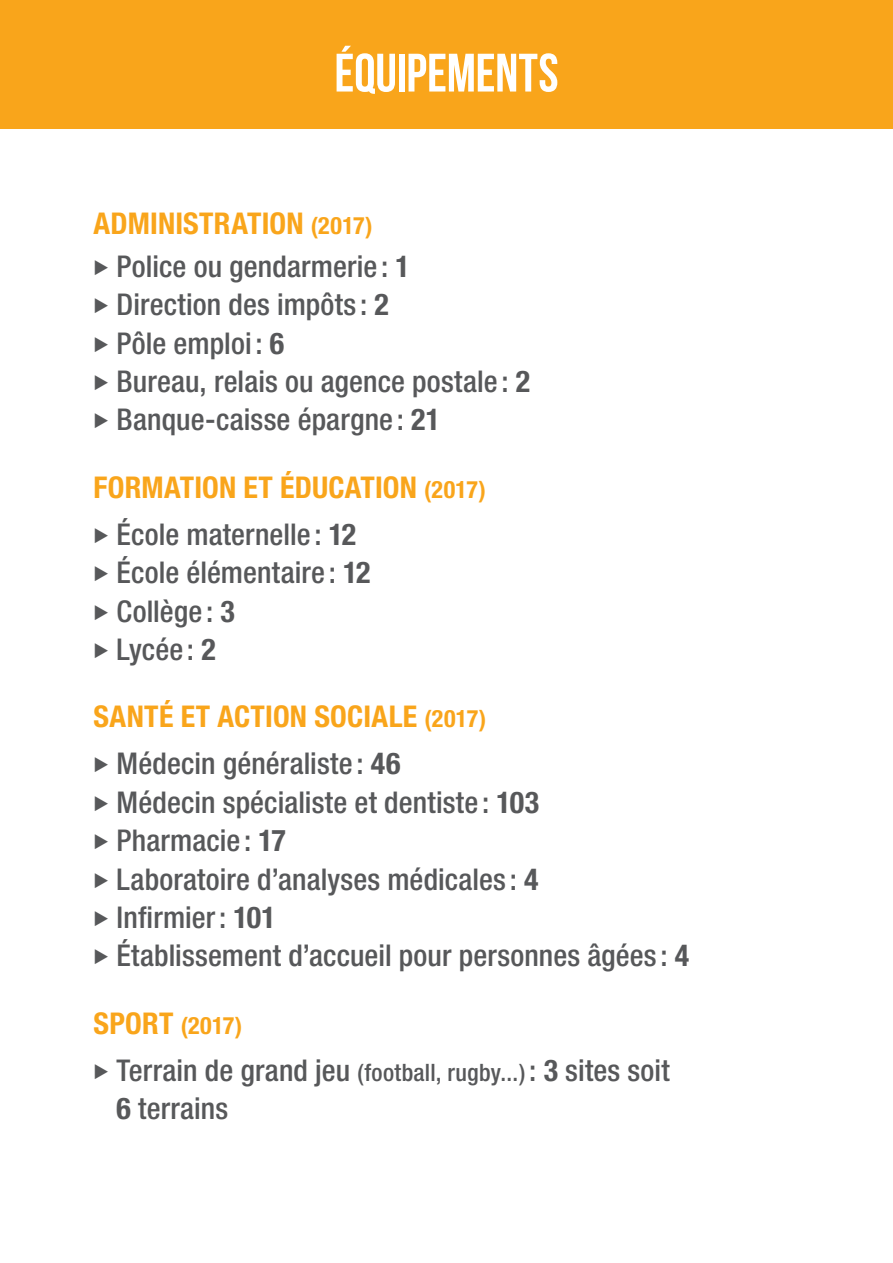
<style>
.page{position:relative;width:893px;height:1263px;background:#fff}
.page>*{position:absolute;margin:0;border:0;box-sizing:border-box;transform-origin:0 0}
.thématique{font:700 54px "Bebas Neue";letter-spacing:-.005em;color:#fff}
.texte_indicateurs{font:500 condensed 30px/38.4px "Helvetica Neue";letter-spacing:.005em;color:#57585a}
.titre_indicateurs{font:700 condensed 30px "Helvetica Neue LT Std";letter-spacing:.01em;color:#f9a51b}
.titre_indicateurs-2{font:700 condensed 24px "Helvetica Neue LT Std";color:#f9a51b}
.s1{font-size:24px}
.s2{font-family:"Helvetica Neue LT Std";font-weight:700}
.s3{font-size:30px}
</style>
<div class="page">
<div style="left:0;top:0;width:893px;height:128px;background:#f9a51b"></div>
<p class="thématique" style="left:334px;top:43px;width:226px">ÉQUIPEMENTS</p>
<p class="titre_indicateurs" style="left:94px;top:205px;width:280px">ADMINISTRATION <span class="s1">(2017)</span></p>
<p class="texte_indicateurs" style="left:94px;top:246px;width:318px">◆ Police ou gendarmerie : <span class="s2">1</span></p>
<p class="texte_indicateurs" style="left:94px;top:285px;width:297px">◆ Direction des impôts : <span class="s2">2</span></p>
<p class="texte_indicateurs" style="left:94px;top:323px;width:192px">◆ Pôle emploi : <span class="s2">6</span></p>
<p class="texte_indicateurs" style="left:94px;top:362px;width:438px">◆ Bureau, relais ou agence postale : <span class="s2">2</span></p>
<p class="texte_indicateurs" style="left:94px;top:400px;width:348px">◆ Banque-caisse épargne : <span class="s2">21</span></p>
<p class="titre_indicateurs" style="left:94px;top:469px;width:394px">FORMATION ET ÉDUCATION <span class="s1">(2017)</span></p>
<p class="texte_indicateurs" style="left:94px;top:514px;width:264px">◆ École maternelle : <span class="s2">12</span></p>
<p class="texte_indicateurs" style="left:94px;top:553px;width:279px">◆ École élémentaire : <span class="s2">12</span></p>
<p class="texte_indicateurs" style="left:94px;top:591px;width:143px">◆ Collège : <span class="s2">3</span></p>
<p class="texte_indicateurs" style="left:94px;top:630px;width:124px">◆ Lycée : <span class="s2">2</span></p>
<p class="titre_indicateurs" style="left:94px;top:699px;width:394px">SANTÉ ET ACTION SOCIALE <span class="s1">(2017)</span></p>
<p class="texte_indicateurs" style="left:94px;top:744px;width:308px">◆ Médecin généraliste : <span class="s2">46</span></p>
<p class="texte_indicateurs" style="left:94px;top:782px;width:447px">◆ Médecin spécialiste et dentiste : <span class="s2">103</span></p>
<p class="texte_indicateurs" style="left:94px;top:821px;width:194px">◆ Pharmacie : <span class="s2">17</span></p>
<p class="texte_indicateurs" style="left:94px;top:859px;width:446px">◆ Laboratoire d’analyses médicales : <span class="s2">4</span></p>
<p class="texte_indicateurs" style="left:94px;top:898px;width:184px">◆ Infirmier: <span class="s2">101</span></p>
<p class="texte_indicateurs" style="left:94px;top:936px;width:597px">◆ Établissement d’accueil pour personnes âgées : <span class="s2">4</span></p>
<p class="titre_indicateurs-2" style="left:94px;top:1011px;width:150px"><span class="s3">SPORT</span> (2017)</p>
<p class="texte_indicateurs" style="left:117px;top:1050px;width:555px;text-indent:-23px">◆ Terrain de grand jeu <span class="s1">(football, rugby...)</span> : <span class="s2">3</span> sites soit<br><span class="s2">6</span> terrains</p>
</div>
